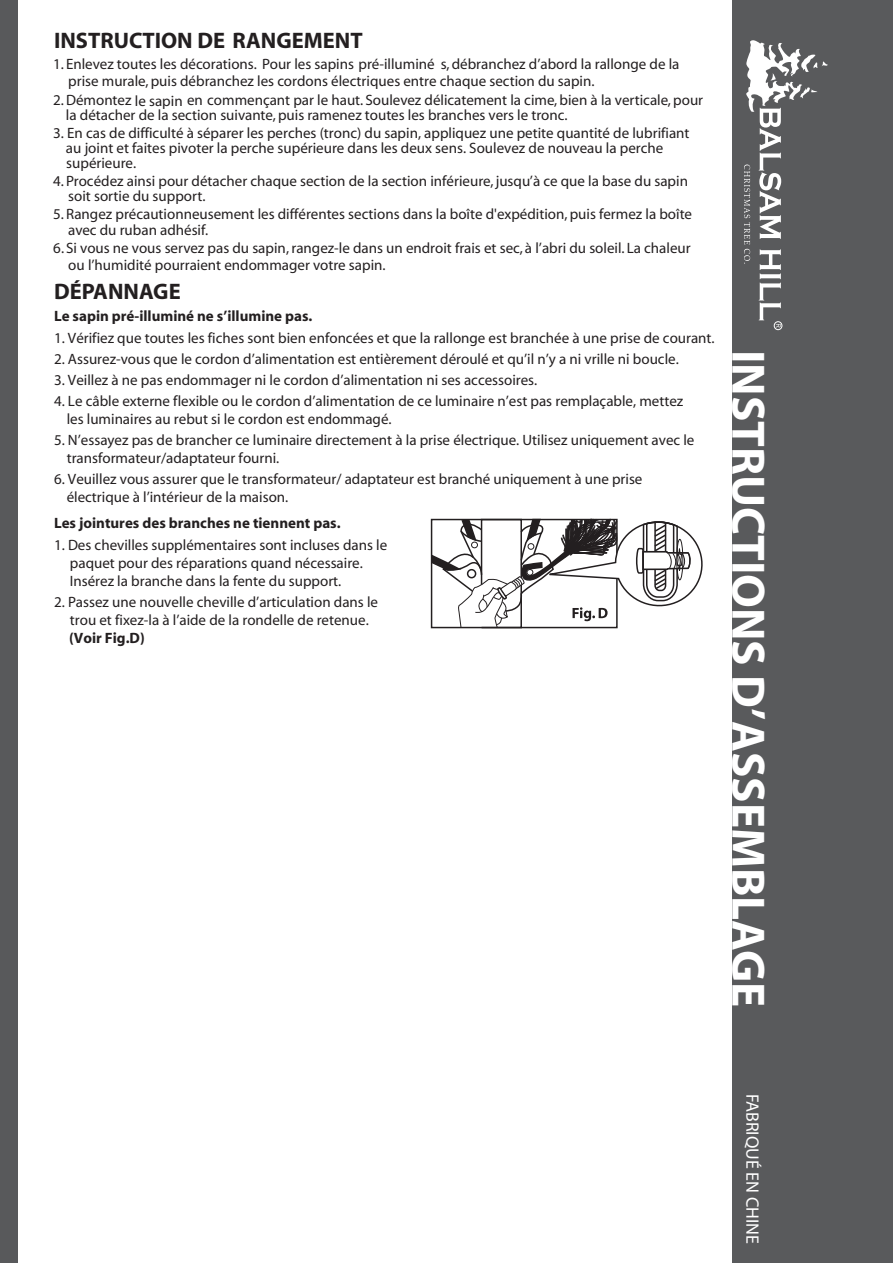
<style>
.page{position:relative;width:893px;height:1263px;background:#fff}
.page>*{position:absolute;margin:0;border:0;box-sizing:border-box;transform-origin:0 0}
.t1{font:700 54px "Myriad";color:#fff}
.t2{font:700 47.1px "Myriad";color:#fff}
.t3{font:700 22.5px "Myriad";color:#231f20}
.t4{font:18px "Myriad";color:#fff}
.t5{font:15px/18px "Myriad";color:#231f20}
.t6{font:700 15px "Myriad";color:#231f20}
</style>
<div class="page">
<div style="left:0;top:0;width:17px;height:1263px;background:#58595b"></div>
<svg style="left:431px;top:518px;width:272px;height:111px"></svg>
<div style="left:732px;top:0;width:161px;height:1263px;background:#595a5c"></div>
<div style="left:774px;top:321px;width:8px;height:9px;border:1px solid #fff;border-radius:50%"></div>
<svg style="left:744px;top:40px;width:84px;height:288px"></svg>
<h3 class="t3" style="left:54px;top:29px;width:310px">INST R UCTION DE R ANGEMENT</h3>
<p class="t5" style="left:68px;top:57px;width:613px;line-height:16.5px;text-indent:-15px">1 . Enl e v e z t ou t es les dé c o r a tion s . P our les sapins pré-illuminé s ,déb r anch e z d ’a b o r d la r allonge de la p r ise mu r al e ,puis déb r anch e z les c o r dons éle c t r iques e n t r e chaque se c tion du sapin.</p>
<p class="t5" style="left:66px;top:94px;width:639px;line-height:15px;text-indent:-13px">2 . Démo n t e z le sapin en c ommença n t par le haut . S oul e v e z déli c a t eme n t la cim e ,bien à la v e r ti c al e , p our la détacher de la se c tion sui v a n t e ,puis r amen e z t ou t es les b r anches v ers le t r on c .</p>
<p class="t5" style="left:66px;top:127px;width:625px;line-height:15px;text-indent:-13px">3. En cas de difficulté à séparer les perches (tronc) du sapin, appliquez une petite quantité de lubrifiant au joint et faites pivoter la perche supérieure dans les deux sens. Soulevez de nouveau la perche</p>
<p class="t5" style="left:68px;top:174px;width:621px;line-height:15px;text-indent:-15px">4 . P r o céd e z ainsi p our détacher chaque se c tion de la se c tion infé r ieu r e ,jusq u ’à c e que la base du sapin soit so r tie du sup p o r t .</p>
<p class="t5" style="left:68px;top:206px;width:625px;line-height:16.5px;text-indent:-15px">5 . R ang e z pré c autionneuseme n t les diffé r e n t es se c tions dans la b oî t e d' e xpédition ,puis f e r m e z la b oî t e a v ec du r uban adhési f .</p>
<p class="t5" style="left:68px;top:241px;width:624px;line-height:16.5px;text-indent:-15px">6 . Si v ous ne v ous se r v e z pas du sapin, r ang e z-le dans un end r oit f r ais et se c ,à l ’ab r i du soleil . La chaleur ou l ’humidité p ou r r aie n t endommager v ot r e sapin.</p>
<p class="t5" style="left:66px;top:155px;width:71px">supérieure.</p>
<h3 class="t3" style="left:54px;top:280px;width:128px">DÉ P ANN A GE</h3>
<p class="t6" style="left:54px;top:308px;width:260px">Le sapin pré-illuminé ne s’illumine pas.</p>
<p class="t5" style="left:54px;top:330px;width:662px">1. Vérifiez que toutes les fiches sont bien enfoncées et que la rallonge est branchée à une prise de courant.</p>
<p class="t5" style="left:54px;top:351px;width:626px">2. Assurez-vous que le cordon d’alimentation est entièrement déroulé et qu’il n’y a ni vrille ni boucle.</p>
<p class="t5" style="left:54px;top:372px;width:485px">3. Veillez à ne pas endommager ni le cordon d’alimentation ni ses accessoires.</p>
<p class="t5" style="left:67px;top:393px;width:618px;text-indent:-13px">4. Le câble externe flexible ou le cordon d’alimentation de ce luminaire n’est pas remplaçable, mettez les luminaires au rebut si le cordon est endommagé.</p>
<p class="t5" style="left:67px;top:432px;width:629px;text-indent:-13px">5. N’essayez pas de brancher ce luminaire directement à la prise électrique. Utilisez uniquement avec le transformateur/adaptateur fourni.</p>
<p class="t5" style="left:67px;top:471px;width:577px;text-indent:-13px">6. Veuillez vous assurer que le transformateur/ adaptateur est branché uniquement à une prise électrique à l’intérieur de la maison.</p>
<p class="t6" style="left:54px;top:515px;width:288px">Les jointures des branches ne tiennent pas.</p>
<p class="t5" style="left:70px;top:537px;width:319px;text-indent:-16px">1. Des chevilles supplémentaires sont incluses dans le paquet pour des réparations quand nécessaire.<br>Insérez la branche dans la fente du support.</p>
<p class="t5" style="left:54px;top:594px;width:326px;text-align:center">2. Passez une nouvelle cheville d’articulation dans le trou et fixez-la à l’aide de la rondelle de retenue.</p>
<p class="t6" style="left:69px;top:631px;width:77px">(Voir Fig.D)</p>
<h1 class="t1" style="left:778px;top:331px;width:459px;rotate:90deg">NS D’ASSEMBLAGE</h1>
<h2 class="t2" style="left:773px;top:350px;width:659px;rotate:90deg">NI URTS OI TC N S D A ’ MESS B AL G E</h2>
<p class="t4" style="left:761px;top:1093px;width:152px;rotate:90deg">FABRIQUÉ EN CHINE</p>
</div>
